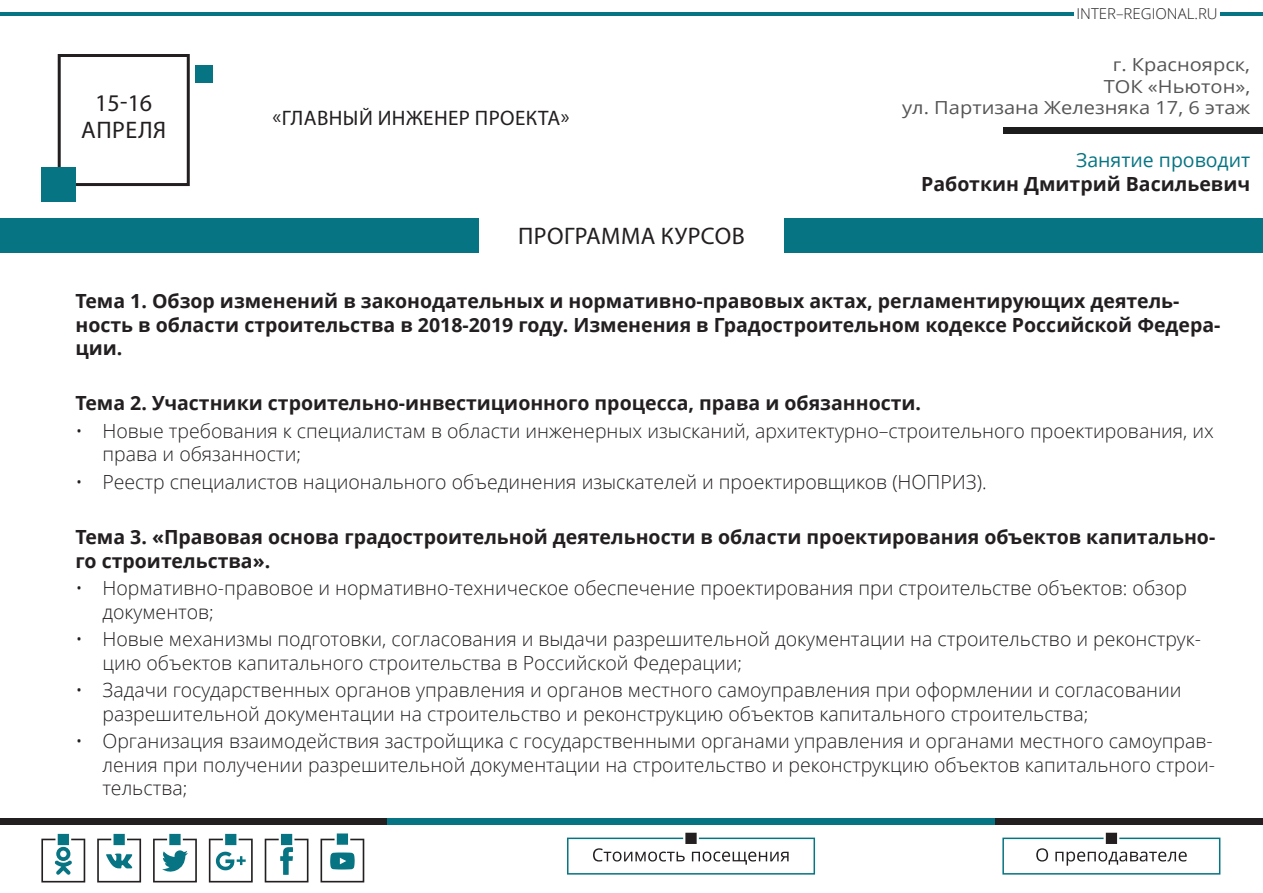
<style>
.page{position:relative;width:1263px;height:893px;background:#fff}
.page>*{position:absolute;margin:0;border:0;box-sizing:border-box;transform-origin:0 0}
.Стиль_абзаца_2{font:24px "Myriad Pro";letter-spacing:.02em;color:#231f20}
.Стиль_абзаца_2-2{font:21px "Myriad Pro";letter-spacing:.02em;color:#231f20}
.t1{font:300 19.5px/23.4px "Open Sans";color:#231f20}
.Стиль_абзаца_2-3{font:700 19.5px/23.4px "Open Sans";color:#231f20}
.Стиль_абзаца_2-4{font:18px "Open Sans";color:#555;scale:1.11 1}
.t2{font:300 15px "Open Sans";color:#231f20}
.s1{font-weight:400;color:#067482}
</style>
<div class="page">
<div style="left:0;top:818px;width:387px;height:7px;background:#231f20"></div>
<div style="left:995px;top:818px;width:268px;height:7px;background:#231f20"></div>
<div style="left:387px;top:818px;width:608px;height:7px;background:#067482"></div>
<svg style="left:567px;top:832px;width:248px;height:43px"></svg>
<svg style="left:41px;top:833px;width:44px;height:49px"></svg>
<svg style="left:97px;top:833px;width:44px;height:49px"></svg>
<svg style="left:153px;top:833px;width:44px;height:49px"></svg>
<svg style="left:209px;top:833px;width:44px;height:49px"></svg>
<svg style="left:265px;top:833px;width:43px;height:49px"></svg>
<svg style="left:320px;top:833px;width:44px;height:49px"></svg>
<hr style="left:0;top:12px;width:387px;height:4px;background:#067482">
<hr style="left:1220px;top:12px;width:43px;height:4px;background:#067482">
<hr style="left:387px;top:12px;width:687px;height:4px;background:#067482">
<svg style="left:1036px;top:848px;width:12px;height:13px"></svg>
<div style="left:1002px;top:838px;width:218px;height:37px;border:2px solid #067482"></div>
<svg style="left:1055px;top:832px;width:132px;height:34px"></svg>
<div style="left:58px;top:54px;width:132px;height:132px;border:3px solid #231f20"></div>
<div style="left:0;top:219px;width:1263px;height:34px;background:#067482"></div>
<div style="left:479px;top:211px;width:304px;height:51px;background:#fff"></div>
<div style="left:41px;top:168px;width:34px;height:34px;background:#067482"></div>
<div style="left:196px;top:65px;width:17px;height:17px;background:#067482"></div>
<div style="left:1003px;top:127px;width:260px;height:7px;background:#1c1c1c"></div>
<p class="Стиль_абзаца_2" style="left:95px;top:88px;width:59px">15-16</p>
<p class="Стиль_абзаца_2" style="left:81px;top:115px;width:86px">АПРЕЛЯ</p>
<p class="Стиль_абзаца_2-2" style="left:273px;top:105px;width:298px">«ГЛАВНЫЙ ИНЖЕНЕР ПРОЕКТА»</p>
<p class="Стиль_абзаца_2" style="left:518px;top:221px;width:228px">ПРОГРАММА КУРСОВ</p>
<p class="t2" style="left:1076px;top:3px;width:143px">INTER–REGIONAL.RU</p>
<p class="Стиль_абзаца_2-4" style="left:1113px;top:55px;width:125px">г. Красноярск,</p>
<p class="Стиль_абзаца_2-4" style="left:1104px;top:76px;width:133px">ТОК «Ньютон»,</p>
<p class="Стиль_абзаца_2-4" style="left:902px;top:98px;width:315px">ул. Партизана Железняка 17, 6 этаж</p>
<p class="Стиль_абзаца_2-3" style="left:921px;top:147px;width:330px;line-height:24px;text-align:right"><span class="s1">Занятие проводит<br></span>Работкин Дмитрий Васильевич</p>
<p class="Стиль_абзаца_2-3" style="left:75px;top:289px;width:1146px">Тема 1. Обзор изменений в законодательных и нормативно-правовых актах, регламентирующих деятель&shy;ность в области строительства в 2018-2019 году. Изменения в Градостроительном кодексе Российской Федера&shy;ции.</p>
<p class="Стиль_абзаца_2-3" style="left:75px;top:391px;width:847px">Тема 2. Участники строительно-инвестиционного процесса, права и обязанности.</p>
<p class="t1" style="left:102px;top:419px;width:1113px;text-indent:-27px">• Новые требования к специалистам в области инженерных изысканий, архитектурно–строительного проектирования, их права и обязанности;</p>
<p class="t1" style="left:75px;top:470px;width:913px">• Реестр специалистов национального объединения изыскателей и проектировщиков (НОПРИЗ).</p>
<p class="Стиль_абзаца_2-3" style="left:75px;top:525px;width:1141px">Тема 3. «Правовая основа градостроительной деятельности в области проектирования объектов капитально&shy;го строительства».</p>
<p class="t1" style="left:102px;top:576px;width:1086px;text-indent:-27px">• Нормативно-правовое и нормативно-техническое обеспечение проектирования при строительстве объектов: обзор документов;</p>
<p class="t1" style="left:102px;top:627px;width:1100px;text-indent:-27px">• Новые механизмы подготовки, согласования и выдачи разрешительной документации на строительство и реконструк&shy;цию объектов капитального строительства в Российской Федерации;</p>
<p class="t1" style="left:102px;top:678px;width:1080px;text-indent:-27px">• Задачи государственных органов управления и органов местного самоуправления при оформлении и согласовании разрешительной документации на строительство и реконструкцию объектов капитального строительства;</p>
<p class="t1" style="left:102px;top:729px;width:1114px;text-indent:-27px">• Организация взаимодействия застройщика с государственными органами управления и органами местного самоуправ&shy;ления при получении разрешительной документации на строительство и реконструкцию объектов капитального строи&shy;тельства;</p>
</div>
